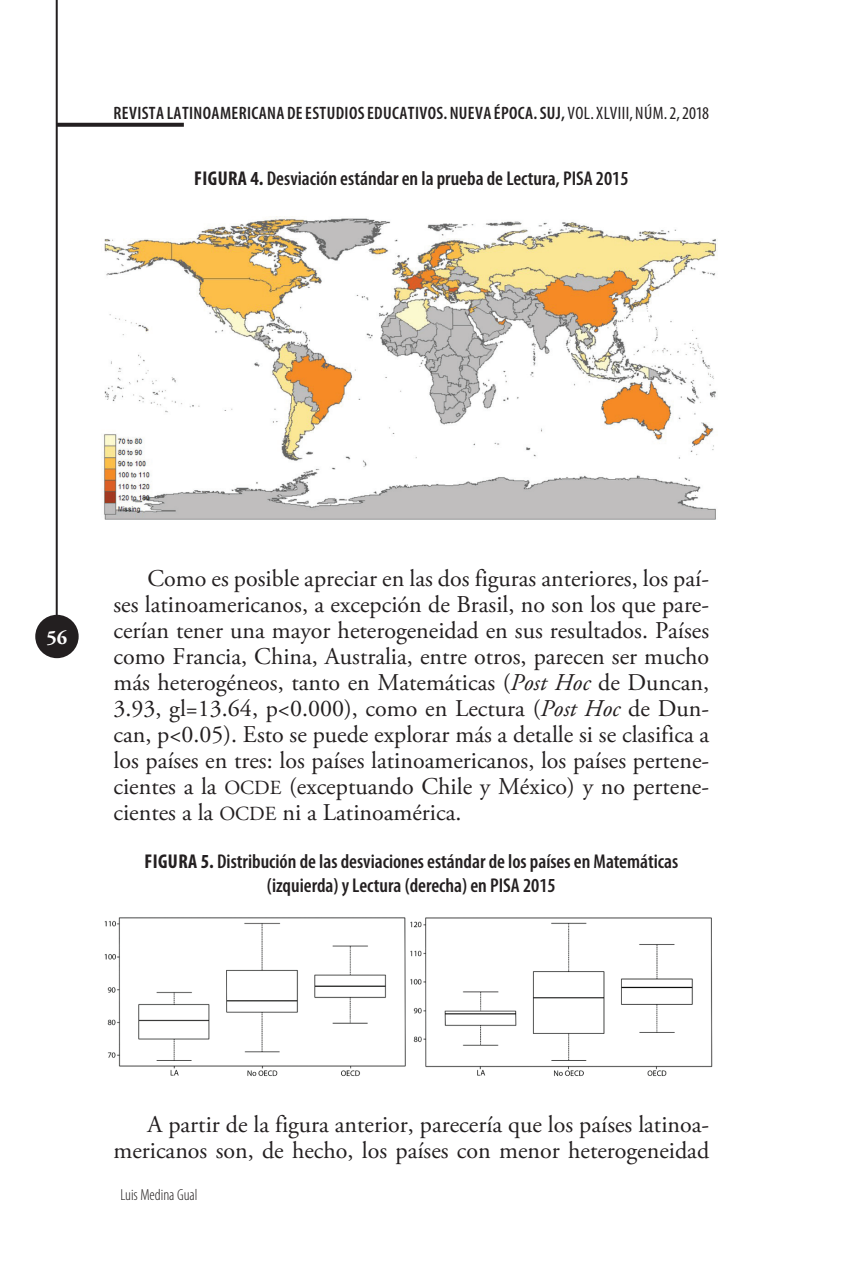
<style>
.page{position:relative;width:851px;height:1276px;background:#fff}
.page>*{position:absolute;margin:0;border:0;box-sizing:border-box;transform-origin:0 0}
.t1{font:24px/26px "Adobe Garamond Pro";color:#231f20;text-align:justify}
.t2{font:600 condensed 20px/24px "Myriad Pro";color:#231f20;text-align:center}
.t3{font:700 20px "Adobe Garamond Pro";color:#fff}
.t4{font:600 condensed 18px "Myriad Pro";letter-spacing:.02em;color:#231f20}
.t5{font:condensed 18px "Myriad Pro";letter-spacing:.02em;color:#231f20}
.t6{font:300 condensed 16px "Myriad Pro";color:#231f20}
.s1{font-weight:600}
.s2{font-weight:700}
.s3{font-style:italic}
.s4{font-size:20px}
</style>
<div class="page">
<hr style="left:56px;top:0;width:2px;height:638px;background:#231f20">
<svg style="left:57px;top:123px;width:127px;height:4px"></svg>
<div style="left:35px;top:615px;width:44px;height:43px;background:#231f20;border-radius:50%"></div>
<img style="left:102px;top:217px;width:615px;height:302px">
<img style="left:104px;top:917px;width:609px;height:160px">
<p class="t4" style="left:114px;top:103px;width:287px">REVISTA LATINOAMERICANA de estudios educativos</p>
<p class="t5" style="left:443px;top:102px;width:267px"><span class="s1">. nueva época. SUJ,</span> VOL. xLVIIi, NÚM. 2, 2018</p>
<p class="t2" style="left:194px;top:167px;width:436px"><span class="s2">FIGURA 4.</span> Desviación estándar en la prueba de Lectura, PISA 2015</p>
<p class="t3" style="left:47px;top:626px;width:22px">56</p>
<p class="t1" style="left:113px;top:566px;width:597px;text-indent:34px">Como es posible apreciar en las dos figuras anteriores, los paí&shy;ses latinoamericanos, a excepción de Brasil, no son los que pare&shy;cerían tener una mayor heterogeneidad en sus resultados. Países como Francia, China, Australia, entre otros, parecen ser mucho más heterogéneos, tanto en Matemáticas (<span class="s3">Post Hoc</span> de Duncan, 3.93, gl=13.64, p&lt;0.000), como en Lectura (<span class="s3">Post Hoc</span> de Dun&shy;can, p&lt;0.05). Esto se puede explorar más a detalle si se clasifica a los países en tres: los países latinoamericanos, los países pertene&shy;cientes a la <span class="s4">OCDE</span> (exceptuando Chile y México) y no pertene&shy;cientes a la <span class="s4">OCDE</span> ni a Latinoamérica.</p>
<p class="t2" style="left:144px;top:850px;width:535px"><span class="s2">FIGURA 5.</span> Distribución de las desviaciones estándar de los países en Matemáticas (izquierda) y Lectura (derecha) en PISA 2015</p>
<p class="t1" style="left:113px;top:1112px;width:597px;text-align:right">A partir de la figura anterior, parecería que los países latinoa&shy;mericanos son, de hecho, los países con menor heterogeneidad</p>
<p class="t6" style="left:120px;top:1186px;width:79px">Luis Medina Gual</p>
</div>
